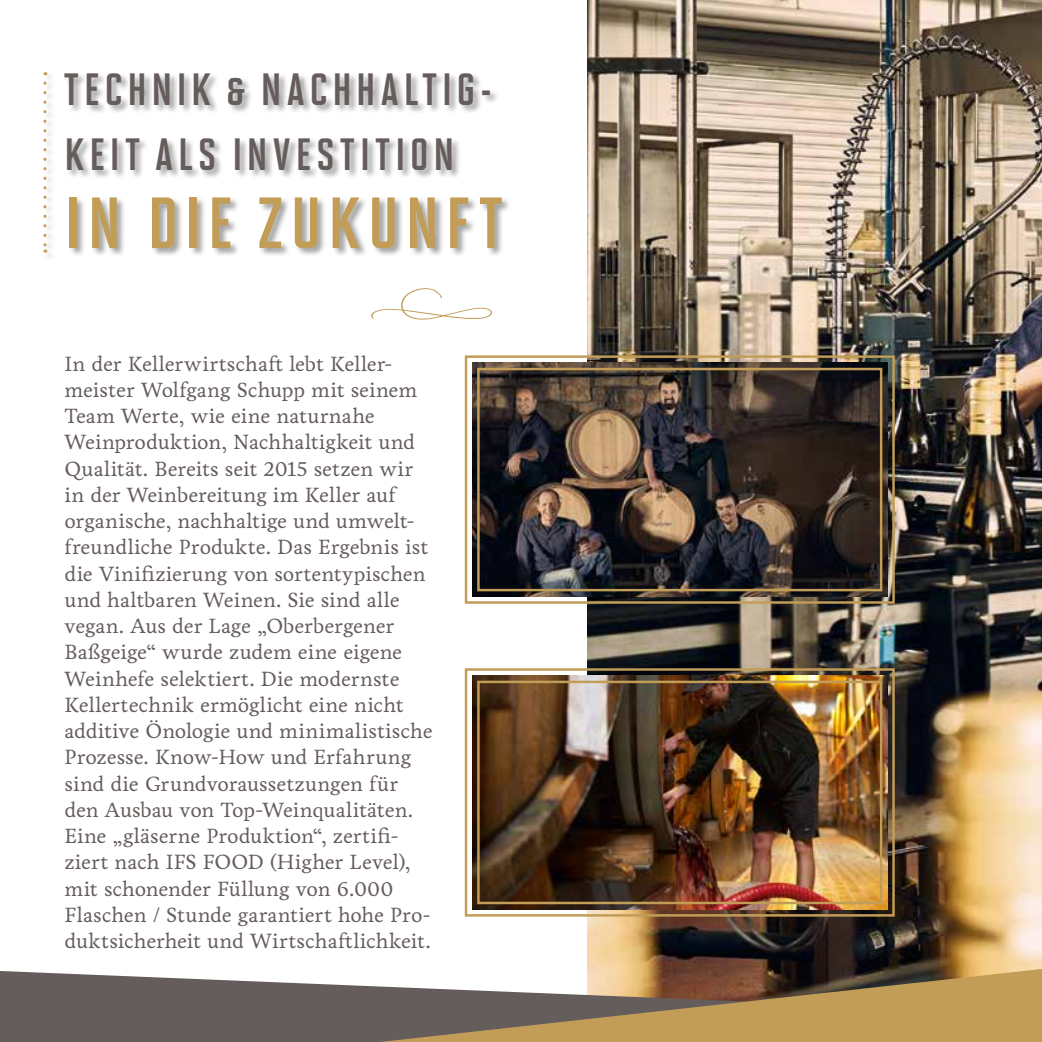
<style>
.page{position:relative;width:1042px;height:1042px;background:#fff}
.page>*{position:absolute;margin:0;border:0;box-sizing:border-box;transform-origin:0 0}
.t1{font:72.27px "Solano Gothic MVB Bd Cap";letter-spacing:.08em;color:#c19d58}
.t2{font:45.15px/64.8px "Solano Gothic MVB Bd SC";letter-spacing:.11em;color:#655d5b}
.t3{font:21px/26.2px "Livory";color:#655d5b}
</style>
<div class="page">
<img style="left:588px;top:0;width:454px;height:969px">
<svg style="left:0;top:971px;width:380px;height:71px;background:#756e6c"></svg>
<svg style="left:380px;top:969px;width:662px;height:73px;background:#a58b63"></svg>
<div style="left:43px;top:71px;width:468px;height:191px;background:#000;opacity:.37"></div>
<svg style="left:43px;top:83px;width:3px;height:170px"></svg>
<svg style="left:371px;top:288px;width:121px;height:32px"></svg>
<img style="left:464px;top:354px;width:432px;height:251px">
<div style="left:477px;top:368px;width:405px;height:223px;border:2px solid #c19d58"></div>
<img style="left:464px;top:667px;width:432px;height:251px">
<div style="left:477px;top:680px;width:405px;height:224px;border:2px solid #c19d58"></div>
<h2 class="t2" style="left:64px;top:57px;width:429px">TECHNIK &amp; NACHHALTIG-<br>KEIT ALS INVESTITION</h2>
<h1 class="t1" style="left:64px;top:183px;width:439px">IN DIE ZUKUNFT</h1>
<p class="t3" style="left:64px;top:350px;width:370px">In der Kellerwirtschaft lebt Keller&shy;meister Wolfgang Schupp mit seinem Team Werte, wie eine naturnahe Weinproduktion, Nachhaltigkeit und Qualität. Bereits seit 2015 setzen wir in der Weinbereitung im Keller auf organische, nachhaltige und umwelt&shy;freundliche Produkte. Das Ergebnis ist die Vinifizierung von sortentypischen und haltbaren Weinen. Sie sind alle vegan. Aus der Lage „Oberbergener Baßgeige“ wurde zudem eine eigene Weinhefe selektiert. Die modernste Kellertechnik ermöglicht eine nicht additive Önologie und minimalistische Prozesse. Know-How und Erfahrung sind die Grundvoraussetzungen für den Ausbau von Top-Weinqualitäten.<br>Eine „gläserne Produktion“, zertifi&shy;ziert nach IFS FOOD (Higher Level), mit schonender Füllung von 6.000<br>Flaschen / Stunde garantiert hohe Pro&shy;duktsicherheit und Wirtschaftlichkeit.</p>
</div>
